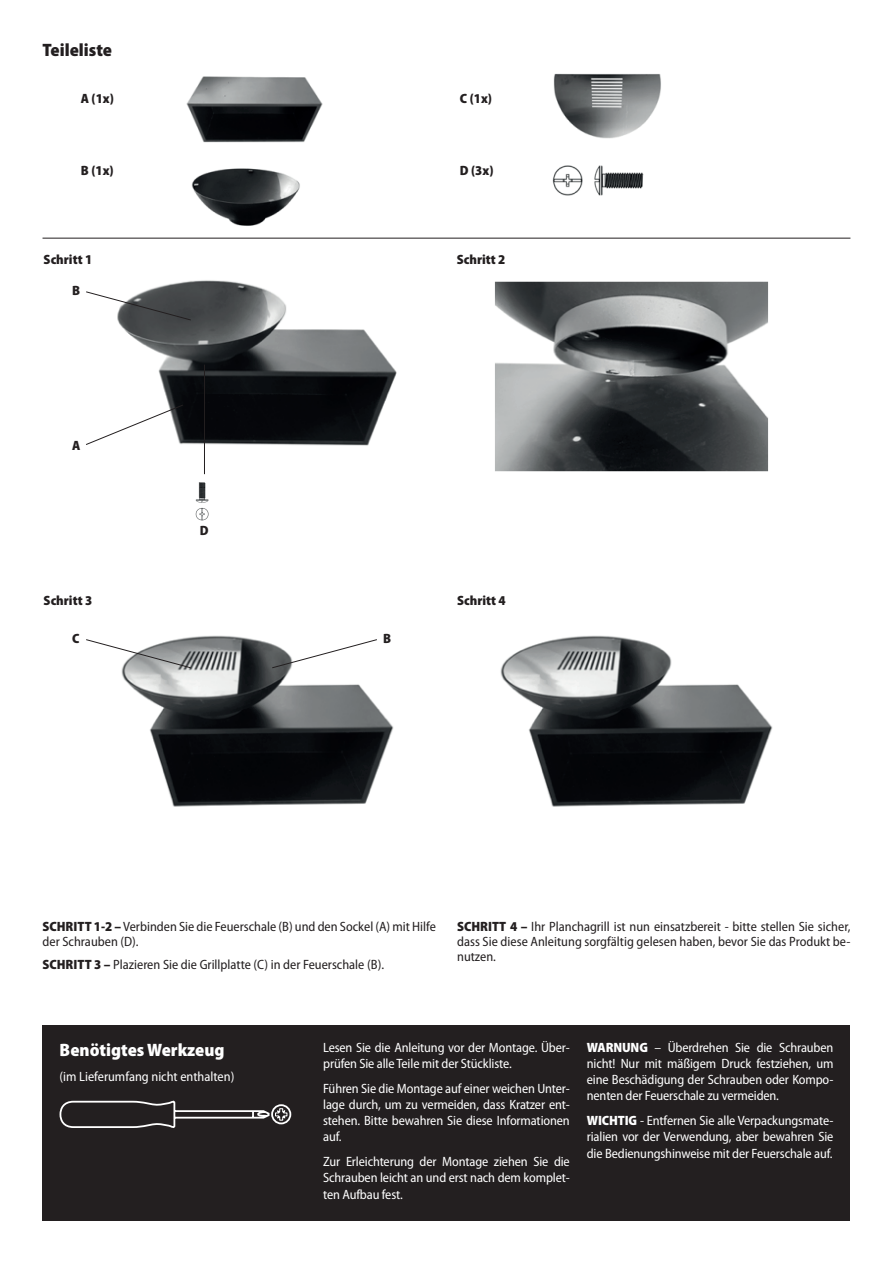
<style>
.page{position:relative;width:893px;height:1263px;background:#fff}
.page>*{position:absolute;margin:0;border:0;box-sizing:border-box;transform-origin:0 0}
.t1{font:900 semi-condensed 18px "Myriad Pro";color:#fff}
.t2{font:900 semi-condensed 18px "Myriad Pro";color:#231f20}
.t3{font:semi-condensed 13.5px/16.2px "Myriad Pro";letter-spacing:-.01em;color:#fff;text-align:justify}
.t4{font:semi-condensed 13.5px/15px "Myriad Pro";color:#231f20;text-align:justify}
.t5{font:900 semi-condensed 13.5px "Myriad Pro";color:#231f20}
.s1{font-weight:900}
</style>
<div class="page">
<img style="left:118px;top:280px;width:279px;height:166px">
<img style="left:494px;top:281px;width:275px;height:191px">
<img style="left:121px;top:635px;width:273px;height:172px">
<img style="left:500px;top:635px;width:273px;height:172px">
<img style="left:186px;top:76px;width:137px;height:67px">
<img style="left:553px;top:73px;width:108px;height:66px">
<div style="left:43px;top:1025px;width:807px;height:195px;background:#231f20"></div>
<svg style="left:59px;top:1100px;width:229px;height:28px"></svg>
<div style="left:271px;top:1104px;width:20px;height:20px;border:2px solid #fff;border-radius:50%"></div>
<hr style="left:43px;top:238px;width:807px;height:1px;background:#231f20">
<img style="left:191px;top:168px;width:109px;height:58px">
<img style="left:552px;top:165px;width:92px;height:31px">
<img style="left:195px;top:482px;width:14px;height:39px">
<svg style="left:86px;top:291px;width:106px;height:30px"></svg>
<svg style="left:86px;top:639px;width:106px;height:30px"></svg>
<svg style="left:86px;top:404px;width:98px;height:41px"></svg>
<hr style="left:204px;top:365px;width:1px;height:109px;background:#231f20">
<svg style="left:271px;top:639px;width:107px;height:30px"></svg>
<h1 class="t2" style="left:43px;top:38px;width:71px">Teileliste</h1>
<p class="t5" style="left:81px;top:89px;width:35px">A (1x)</p>
<p class="t5" style="left:81px;top:161px;width:34px">B (1x)</p>
<p class="t5" style="left:44px;top:251px;width:50px">Schritt 1</p>
<p class="t5" style="left:72px;top:282px;width:10px">B</p>
<p class="t5" style="left:72px;top:437px;width:10px">A</p>
<p class="t5" style="left:200px;top:521px;width:10px">D</p>
<p class="t5" style="left:460px;top:89px;width:34px">C (1x)</p>
<p class="t5" style="left:460px;top:161px;width:35px">D (3x)</p>
<p class="t5" style="left:457px;top:251px;width:50px">Schritt 2</p>
<p class="t5" style="left:44px;top:592px;width:50px">Schritt 3</p>
<p class="t5" style="left:457px;top:592px;width:50px">Schritt 4</p>
<p class="t5" style="left:72px;top:629px;width:9px">C</p>
<p class="t5" style="left:383px;top:629px;width:10px">B</p>
<p class="t4" style="left:43px;top:919px;width:395px"><span class="s1">SCHRITT 1-2 –</span> Verbinden Sie die Feuerschale (B) und den Sockel (A) mit Hilfe der Schrauben (D).</p>
<p class="t4" style="left:43px;top:956px;width:343px"><span class="s1">SCHRITT 3 –</span> Plazieren Sie die Grillplatte (C) in der Feuerschale (B).</p>
<p class="t4" style="left:457px;top:919px;width:395px"><span class="s1">SCHRITT 4 –</span> Ihr Planchagrill ist nun einsatzbereit - bitte stellen Sie sicher, dass Sie diese Anleitung sorgfältig gelesen haben, bevor Sie das Produkt be&shy;nutzen.</p>
<h1 class="t1" style="left:60px;top:1038px;width:167px">Benötigtes Werkzeug</h1>
<p class="t3" style="left:60px;top:1068px;width:176px">(im Lieferumfang nicht enthalten)</p>
<p class="t3" style="left:323px;top:1039px;width:248px">Lesen Sie die Anleitung vor der Montage. Über&shy;prüfen Sie alle Teile mit der Stückliste.</p>
<p class="t3" style="left:323px;top:1080px;width:248px">Führen Sie die Montage auf einer weichen Unter&shy;lage durch, um zu vermeiden, dass Kratzer ent&shy;stehen. Bitte bewahren Sie diese Informationen auf.</p>
<p class="t3" style="left:323px;top:1153px;width:248px">Zur Erleichterung der Montage ziehen Sie die Schrauben leicht an und erst nach dem komplet&shy;ten Aufbau fest.</p>
<p class="t3" style="left:587px;top:1039px;width:248px"><span class="s1">WARNUNG</span> – Überdrehen Sie die Schrauben nicht! Nur mit mäßigem Druck festziehen, um eine Beschädigung der Schrauben oder Kompo&shy;nenten der Feuerschale zu vermeiden.</p>
<p class="t3" style="left:587px;top:1112px;width:248px"><span class="s1">WICHTIG</span> - Entfernen Sie alle Verpackungsmate&shy;rialien vor der Verwendung, aber bewahren Sie die Bedienungshinweise mit der Feuerschale auf.</p>
</div>
